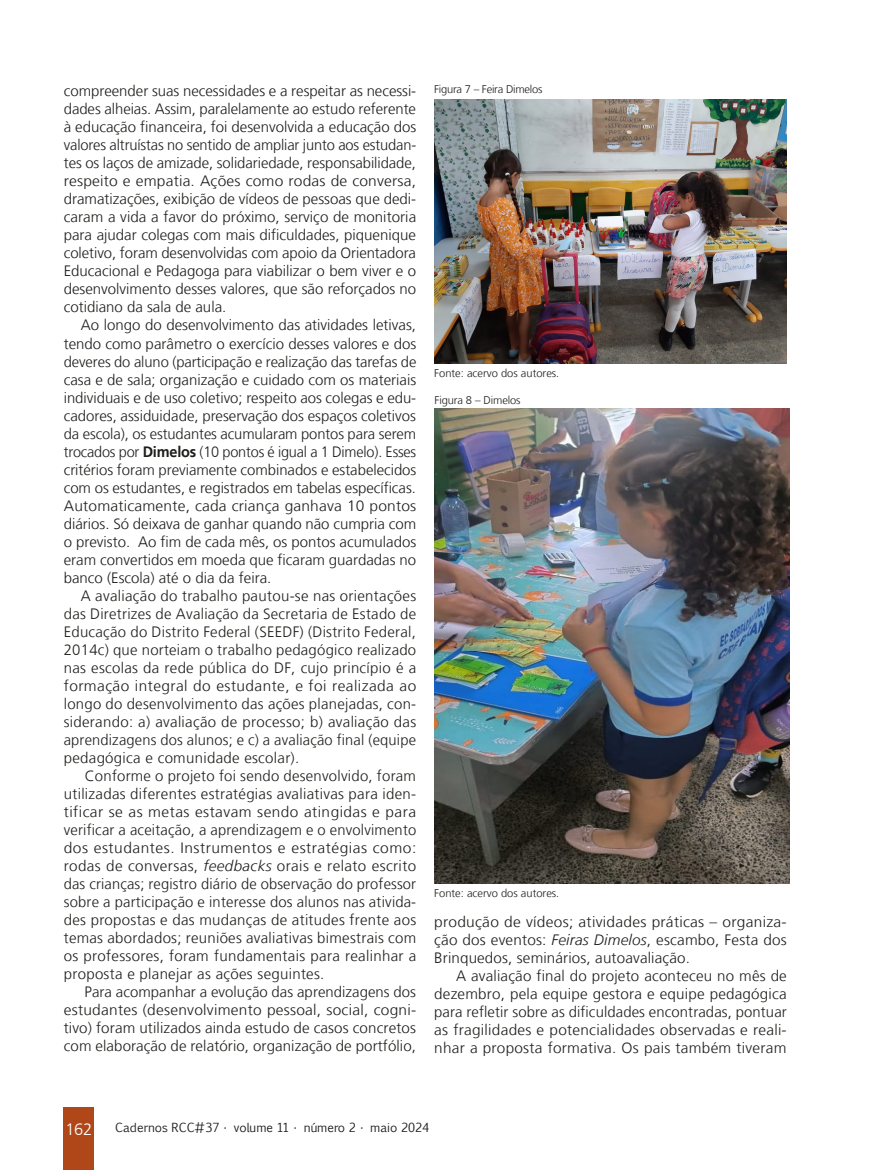
<style>
.page{position:relative;width:893px;height:1170px;background:#fff}
.page>*{position:absolute;margin:0;border:0;box-sizing:border-box;transform-origin:0 0}
.t1{font:300 16.5px "Frutiger LT";color:#fff}
.Miolo__10{font:300 15px/18px "Frutiger LT";letter-spacing:.01em;color:#1d1d1b;text-align:justify}
.t2{font:12px "Euphemia CAS";color:#1d1d1b}
.Legendas{font:300 11.1px "Frutiger LT";color:#1d1d1b}
.Legendas-2{font:300 11.1px "Frutiger LT";letter-spacing:-.02em;color:#1d1d1b}
.s1{font-weight:700}
.s2{font-style:italic}
</style>
<div class="page">
<div style="left:64px;top:1107px;width:30px;height:62px;background:#b04719"></div>
<img style="left:434px;top:100px;width:353px;height:264px">
<img style="left:434px;top:408px;width:356px;height:475px">
<p class="Miolo__10" style="left:64px;top:82px;width:354px">compreender suas necessidades e a respeitar as necessi&shy;dades alheias. Assim, paralelamente ao estudo referente à educação financeira, foi desenvolvida a educação dos valores altruístas no sentido de ampliar junto aos estudan&shy;tes os laços de amizade, solidariedade, responsabilidade, respeito e empatia. Ações como rodas de conversa, dramatizações, exibição de vídeos de pessoas que dedi&shy;caram a vida a favor do próximo, serviço de monitoria para ajudar colegas com mais dificuldades, piquenique coletivo, foram desenvolvidas com apoio da Orientadora Educacional e Pedagoga para viabilizar o bem viver e o desenvolvimento desses valores, que são reforçados no cotidiano da sala de aula.</p>
<p class="Miolo__10" style="left:64px;top:316px;width:354px;text-indent:17px">Ao longo do desenvolvimento das atividades letivas, tendo como parâmetro o exercício desses valores e dos deveres do aluno (participação e realização das tarefas de casa e de sala; organização e cuidado com os materiais individuais e de uso coletivo; respeito aos colegas e edu&shy;cadores, assiduidade, preservação dos espaços coletivos da escola), os estudantes acumularam pontos para serem trocados por <span class="s1">Dimelos</span> (10 pontos é igual a 1 Dimelo). Esses critérios foram previamente combinados e estabelecidos com os estudantes, e registrados em tabelas específicas.<br>Automaticamente, cada criança ganhava 10 pontos diários. Só deixava de ganhar quando não cumpria com o previsto. Ao fim de cada mês, os pontos acumulados eram convertidos em moeda que ficaram guardadas no banco (Escola) até o dia da feira.</p>
<p class="Miolo__10" style="left:64px;top:586px;width:354px;text-indent:17px">A avaliação do trabalho pautou-se nas orientações das Diretrizes de Avaliação da Secretaria de Estado de Educação do Distrito Federal (SEEDF) (Distrito Federal, 2014c) que norteiam o trabalho pedagógico realizado nas escolas da rede pública do DF, cujo princípio é a formação integral do estudante, e foi realizada ao longo do desenvolvimento das ações planejadas, con&shy;siderando: a) avaliação de processo; b) avaliação das aprendizagens dos alunos; e c) a avaliação final (equipe pedagógica e comunidade escolar).</p>
<p class="Miolo__10" style="left:64px;top:766px;width:354px;text-indent:21px">Conforme o projeto foi sendo desenvolvido, foram utilizadas diferentes estratégias avaliativas para iden&shy;tificar se as metas estavam sendo atingidas e para verificar a aceitação, a aprendizagem e o envolvimento dos estudantes. Instrumentos e estratégias como: rodas de conversas, <span class="s2">feedbacks</span> orais e relato escrito das crianças; registro diário de observação do professor sobre a participação e interesse dos alunos nas ativida&shy;des propostas e das mudanças de atitudes frente aos temas abordados; reuniões avaliativas bimestrais com os professores, foram fundamentais para realinhar a proposta e planejar as ações seguintes.</p>
<p class="Miolo__10" style="left:64px;top:982px;width:354px;text-indent:21px">Para acompanhar a evolução das aprendizagens dos estudantes (desenvolvimento pessoal, social, cogni&shy;tivo) foram utilizados ainda estudo de casos concretos com elaboração de relatório, organização de portfólio,</p>
<p class="Legendas-2" style="left:434px;top:83px;width:110px">Figura 7 – Feira Dimelos</p>
<p class="Legendas" style="left:434px;top:366px;width:127px">Fonte: acervo dos autores.</p>
<p class="Legendas" style="left:435px;top:394px;width:88px">Figura 8 – Dimelos</p>
<p class="Legendas" style="left:434px;top:886px;width:127px">Fonte: acervo dos autores.</p>
<p class="Miolo__10" style="left:434px;top:913px;width:354px">produção de vídeos; atividades práticas – organiza&shy;ção dos eventos: <span class="s2">Feiras Dimelos</span>, escambo, Festa dos Brinquedos, seminários, autoavaliação.</p>
<p class="Miolo__10" style="left:434px;top:967px;width:354px;text-indent:22px">A avaliação final do projeto aconteceu no mês de dezembro, pela equipe gestora e equipe pedagógica para refletir sobre as dificuldades encontradas, pontuar as fragilidades e potencialidades observadas e reali&shy;nhar a proposta formativa. Os pais também tiveram</p>
<p class="t1" style="left:65px;top:1120px;width:28px">162</p>
<p class="t2" style="left:115px;top:1119px;width:315px">Cadernos RCC#37 • volume 11 • número 2 • maio 2024</p>
</div>
